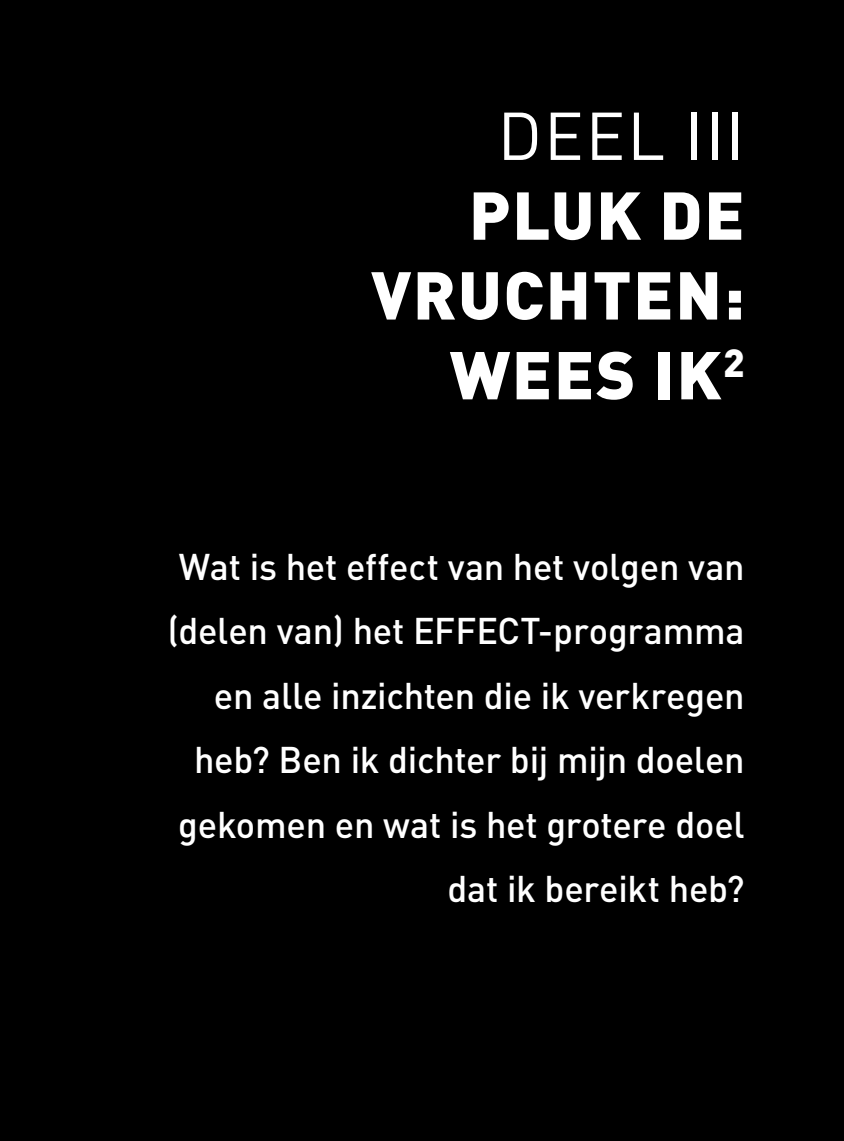
<style>
.page{position:relative;width:844px;height:1141px;background:#fff}
.page>*{position:absolute;margin:0;border:0;box-sizing:border-box;transform-origin:0 0}
.t1{font:900 66.5px/79.8px "DIN Pro";letter-spacing:.025em;color:#fff;text-align:right}
.t2{font:66.5px "DIN Pro";letter-spacing:.025em;color:#fff}
.t3{font:500 36.75px/64.6px "DIN Pro";letter-spacing:-.005em;color:#fff;text-align:right}
</style>
<div class="page">
<div style="left:0;top:0;width:843px;height:1141px;background:#000"></div>
<h1 class="t2" style="left:497px;top:85px;width:249px">DEEL III</h1>
<h1 class="t1" style="left:371px;top:171px;width:375px">PLUK DE<br>VRUCHTEN:<br>WEES IK<sup>2</sup></h1>
<p class="t3" style="left:168px;top:532px;width:578px">Wat is het effect van het volgen van (delen van) het EFFECT-programma en alle inzichten die ik verkregen heb? Ben ik dichter bij mijn doelen gekomen en wat is het grotere doel dat ik bereikt heb?</p>
</div>
